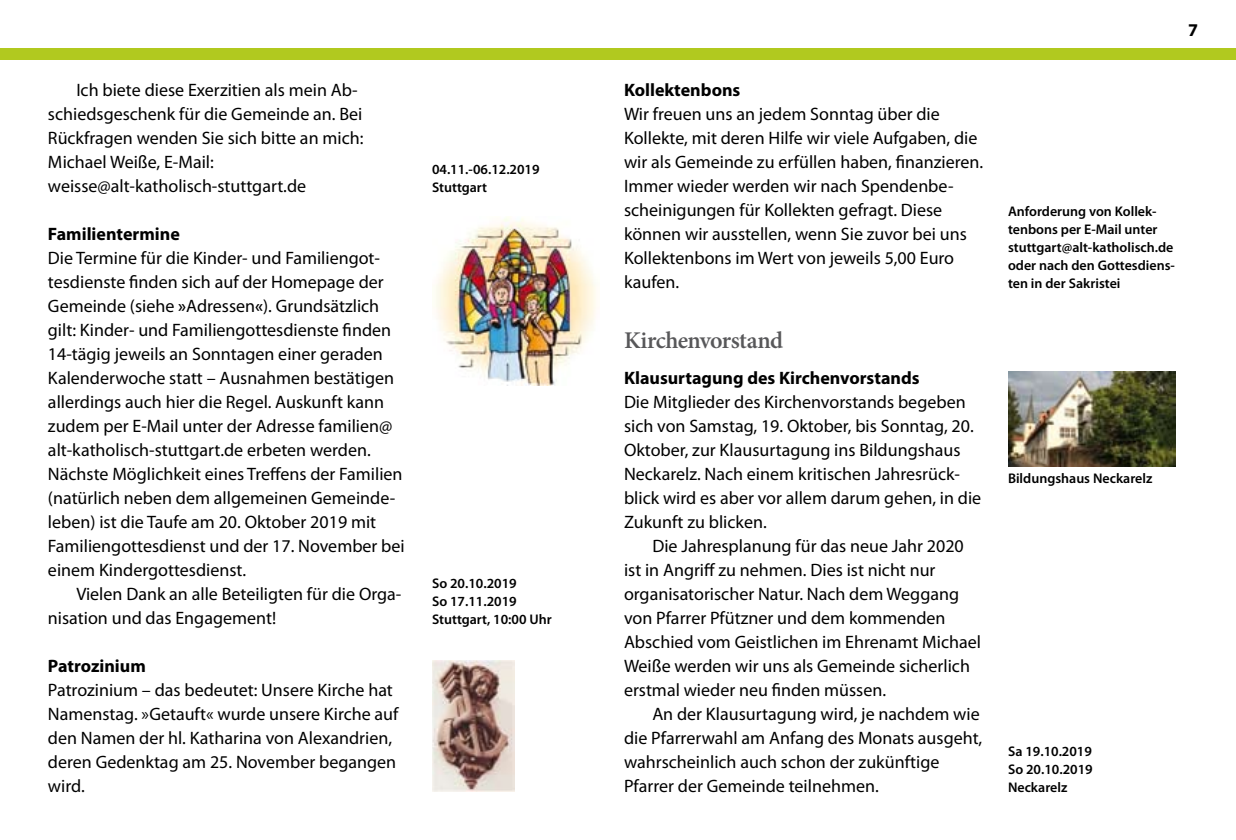
<style>
.page{position:relative;width:1236px;height:840px;background:#fff}
.page>*{position:absolute;margin:0;border:0;box-sizing:border-box;transform-origin:0 0}
.t1{font:600 24px "Minion Pro";letter-spacing:-.025em;color:#58585a}
.t2{font:18px/24px "Myriad Pro";color:#000}
.t3{font:700 18px "Myriad Pro";color:#000}
.t4{font:600 14px/18px "Myriad Pro";color:#000}
.s1{font-weight:600}
</style>
<div class="page">
<div style="left:0;top:48px;width:1236px;height:12px;background:#b1c91f"></div>
<img style="left:435px;top:216px;width:161px;height:169px">
<img style="left:1008px;top:372px;width:168px;height:94px">
<img style="left:432px;top:660px;width:82px;height:132px">
<p class="t2" style="left:48px;top:78px;width:317px;text-indent:28px">Ich biete diese Exerzitien als mein Ab&shy;schiedsgeschenk für die Gemeinde an. Bei Rückfragen wenden Sie sich bitte an mich:<br>Michael Weiße, E-Mail: weisse@alt-katholisch-stuttgart.de</p>
<p class="t3" style="left:48px;top:222px;width:133px">Familientermine</p>
<p class="t2" style="left:48px;top:246px;width:358px">Die Termine für die Kinder- und Familiengot&shy;tesdienste finden sich auf der Homepage der Gemeinde (siehe <span class="s1">»</span>Adressen<span class="s1">«</span>). Grundsätzlich gilt: Kinder- und Familiengottesdienste finden 14-tägig jeweils an Sonntagen einer geraden Kalenderwoche statt – Ausnahmen bestätigen allerdings auch hier die Regel. Auskunft kann zudem per E-Mail unter der Adresse familien@ alt-katholisch-stuttgart.de erbeten werden.<br>Nächste Möglichkeit eines Treffens der Familien (natürlich neben dem allgemeinen Gemeinde&shy;leben) ist die Taufe am 20. Oktober 2019 mit Familiengottesdienst und der 17. November bei einem Kindergottesdienst.</p>
<p class="t2" style="left:48px;top:582px;width:355px;text-indent:28px">Vielen Dank an alle Beteiligten für die Orga&shy;nisation und das Engagement!</p>
<p class="t3" style="left:48px;top:654px;width:99px">Patrozinium</p>
<p class="t2" style="left:48px;top:678px;width:352px">Patrozinium – das bedeutet: Unsere Kirche hat Namenstag. »Getauft« wurde unsere Kirche auf den Namen der hl. Katharina von Alexandrien, deren Gedenktag am 25. November begangen wird.</p>
<p class="t4" style="left:432px;top:160px;width:109px">04.11.-06.12.2019<br>Stuttgart</p>
<p class="t4" style="left:432px;top:574px;width:121px">So 20.10.2019<br>So 17.11.2019<br>Stuttgart, 10:00 Uhr</p>
<p class="t3" style="left:624px;top:78px;width:118px">Kollektenbons</p>
<p class="t2" style="left:624px;top:102px;width:361px">Wir freuen uns an jedem Sonntag über die Kollekte, mit deren Hilfe wir viele Aufgaben, die wir als Gemeinde zu erfüllen haben, finanzieren.<br>Immer wieder werden wir nach Spendenbe&shy;scheinigungen für Kollekten gefragt. Diese können wir ausstellen, wenn Sie zuvor bei uns Kollektenbons im Wert von jeweils 5,00 Euro kaufen.</p>
<h1 class="t1" style="left:624px;top:324px;width:161px">Kirchenvorstand</h1>
<p class="t3" style="left:624px;top:366px;width:297px">Klausurtagung des Kirchenvorstands</p>
<p class="t2" style="left:624px;top:390px;width:359px">Die Mitglieder des Kirchenvorstands begeben sich von Samstag, 19. Oktober, bis Sonntag, 20.<br>Oktober, zur Klausurtagung ins Bildungshaus Neckarelz. Nach einem kritischen Jahresrück&shy;blick wird es aber vor allem darum gehen, in die Zukunft zu blicken.</p>
<p class="t2" style="left:624px;top:534px;width:359px;text-indent:28px">Die Jahresplanung für das neue Jahr 2020 ist in Angriff zu nehmen. Dies ist nicht nur organisatorischer Natur. Nach dem Weggang von Pfarrer Pfützner und dem kommenden Abschied vom Geistlichen im Ehrenamt Michael Weiße werden wir uns als Gemeinde sicherlich erstmal wieder neu finden müssen.</p>
<p class="t2" style="left:624px;top:702px;width:360px;text-indent:28px">An der Klausurtagung wird, je nachdem wie die Pfarrerwahl am Anfang des Monats ausgeht, wahrscheinlich auch schon der zukünftige Pfarrer der Gemeinde teilnehmen.</p>
<p class="t3" style="left:1188px;top:18px;width:11px">7</p>
<p class="t4" style="left:1008px;top:202px;width:169px">Anforderung von Kollek&shy;tenbons per E-Mail unter stuttgart@alt-katholisch.de oder nach den Gottesdiens&shy;ten in der Sakristei</p>
<p class="t4" style="left:1008px;top:469px;width:146px">Bildungshaus Neckarelz</p>
<p class="t4" style="left:1008px;top:742px;width:86px;text-align:justify">Sa 19.10.2019<br>So 20.10.2019<br>Neckarelz</p>
</div>
